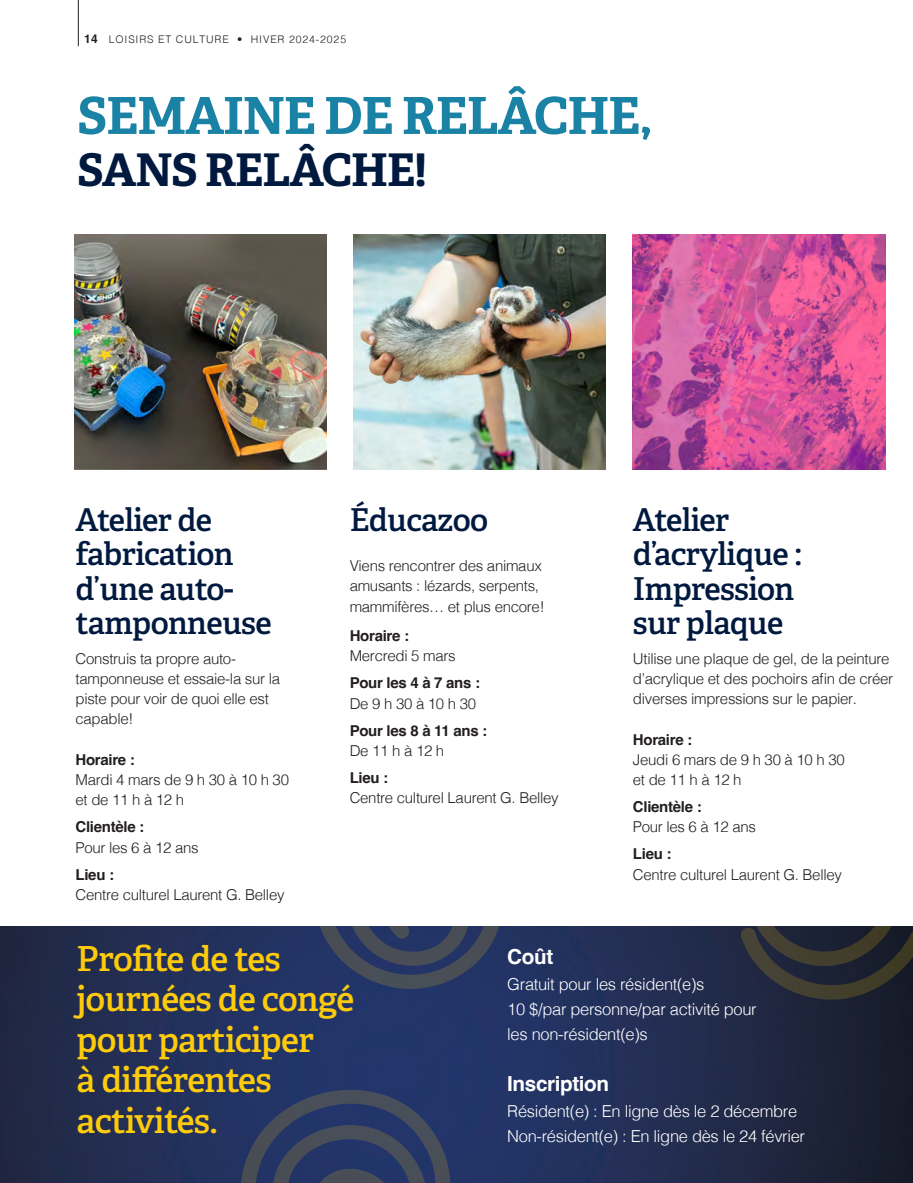
<style>
.page{position:relative;width:913px;height:1183px;background:#fff}
.page>*{position:absolute;margin:0;border:0;box-sizing:border-box;transform-origin:0 0}
.grand_titre_de_page{font:700 51px "Adelle PE";letter-spacing:-.02em;color:#1a83a5}
.grand_titre_de_page-2{font:700 45px "Adelle PE";letter-spacing:-.02em;color:#00193e}
.PAR_-_Texte_courant-10-2020{font:600 34.5px "Adelle";letter-spacing:-.02em;color:#fdcb0b}
.PAR_-_Texte_courant-10-2020-2{font:600 31.5px/34.5px "Adelle";letter-spacing:-.02em;color:#00193e}
.PAR_-_Texte_courant-10-2020-3{font:700 20.7px "Helvetica";letter-spacing:-.02em;color:#fff}
.PAR_-_Texte_courant-10-2020-4{font:300 16.5px/25.3px "Helvetica";letter-spacing:-.02em;color:#fff}
.PAR_-_Texte_courant-10-2020-5{font:300 15px/20.2px "Helvetica";letter-spacing:-.02em;color:#231f20}
.PAR_-_Texte_courant-10-2020-6{font:700 15px "Helvetica";letter-spacing:-.02em;color:#231f20}
.t1{font:300 10.5px "Helvetica";letter-spacing:.08em;color:#231f20}
.s1{font-weight:700;font-size:12px}
</style>
<div class="page">
<img style="left:0;top:926px;width:912px;height:256px">
<svg style="left:738px;top:926px;width:174px;height:75px;background:#2a2c32"></svg>
<svg style="left:313px;top:926px;width:219px;height:69px;background:#2f3c60"></svg>
<svg style="left:239px;top:1083px;width:219px;height:99px;background:#2f3d62"></svg>
<hr style="left:78px;top:0;width:1px;height:46px;background:#231f20">
<img style="left:74px;top:235px;width:252px;height:234px">
<img style="left:353px;top:235px;width:252px;height:234px">
<img style="left:632px;top:235px;width:252px;height:234px">
<p class="t1" style="left:84px;top:30px;width:263px"><span class="s1">14</span> LOISIRS ET CULTURE • HIVER 2024-2025</p>
<p class="grand_titre_de_page" style="left:77px;top:79px;width:576px">SEMAINE DE RELÂCHE,</p>
<p class="grand_titre_de_page-2" style="left:77px;top:138px;width:351px">SANS RELÂCHE!</p>
<p class="PAR_-_Texte_courant-10-2020-2" style="left:75px;top:502px;width:198px">Atelier de fabrication d’une auto&shy;tamponneuse</p>
<p class="PAR_-_Texte_courant-10-2020-5" style="left:75px;top:647px;width:206px">Construis ta propre auto&shy;tamponneuse et essaie-la sur la piste pour voir de quoi elle est capable!</p>
<p class="PAR_-_Texte_courant-10-2020-6" style="left:75px;top:750px;width:61px">Horaire :</p>
<p class="PAR_-_Texte_courant-10-2020-5" style="left:75px;top:768px;width:215px">Mardi 4 mars de 9 h 30 à 10 h 30</p>
<p class="PAR_-_Texte_courant-10-2020-5" style="left:75px;top:788px;width:110px">et de 11 h à 12 h</p>
<p class="PAR_-_Texte_courant-10-2020-6" style="left:75px;top:817px;width:70px">Clientèle :</p>
<p class="PAR_-_Texte_courant-10-2020-5" style="left:75px;top:836px;width:125px">Pour les 6 à 12 ans</p>
<p class="PAR_-_Texte_courant-10-2020-6" style="left:75px;top:865px;width:40px">Lieu :</p>
<p class="PAR_-_Texte_courant-10-2020-5" style="left:75px;top:883px;width:210px">Centre culturel Laurent G. Belley</p>
<p class="PAR_-_Texte_courant-10-2020-2" style="left:349px;top:502px;width:140px">Éducazoo</p>
<p class="PAR_-_Texte_courant-10-2020-5" style="left:349px;top:554px;width:193px">Viens rencontrer des animaux</p>
<p class="PAR_-_Texte_courant-10-2020-5" style="left:349px;top:575px;width:196px">amusants : lézards, serpents, mammifères… et plus encore!</p>
<p class="PAR_-_Texte_courant-10-2020-6" style="left:349px;top:626px;width:61px">Horaire :</p>
<p class="PAR_-_Texte_courant-10-2020-5" style="left:349px;top:644px;width:107px">Mercredi 5 mars</p>
<p class="PAR_-_Texte_courant-10-2020-6" style="left:349px;top:673px;width:132px">Pour les 4 à 7 ans :</p>
<p class="PAR_-_Texte_courant-10-2020-5" style="left:349px;top:692px;width:128px">De 9 h 30 à 10 h 30</p>
<p class="PAR_-_Texte_courant-10-2020-6" style="left:349px;top:721px;width:139px">Pour les 8 à 11 ans :</p>
<p class="PAR_-_Texte_courant-10-2020-5" style="left:349px;top:739px;width:96px">De 11 h à 12 h</p>
<p class="PAR_-_Texte_courant-10-2020-6" style="left:349px;top:768px;width:40px">Lieu :</p>
<p class="PAR_-_Texte_courant-10-2020-5" style="left:349px;top:786px;width:210px">Centre culturel Laurent G. Belley</p>
<p class="PAR_-_Texte_courant-10-2020-2" style="left:632px;top:502px;width:98px">Atelier</p>
<p class="PAR_-_Texte_courant-10-2020-2" style="left:632px;top:537px;width:171px">d’acrylique :<br>Impression</p>
<p class="PAR_-_Texte_courant-10-2020-2" style="left:632px;top:606px;width:152px">sur plaque</p>
<p class="PAR_-_Texte_courant-10-2020-5" style="left:632px;top:647px;width:262px">Utilise une plaque de gel, de la peinture d’acrylique et des pochoirs afin de créer diverses impressions sur le papier.</p>
<p class="PAR_-_Texte_courant-10-2020-6" style="left:632px;top:730px;width:61px">Horaire :</p>
<p class="PAR_-_Texte_courant-10-2020-5" style="left:632px;top:748px;width:213px">Jeudi 6 mars de 9 h 30 à 10 h 30</p>
<p class="PAR_-_Texte_courant-10-2020-5" style="left:632px;top:768px;width:110px">et de 11 h à 12 h</p>
<p class="PAR_-_Texte_courant-10-2020-6" style="left:632px;top:797px;width:70px">Clientèle :</p>
<p class="PAR_-_Texte_courant-10-2020-5" style="left:632px;top:815px;width:124px">Pour les 6 à 12 ans</p>
<p class="PAR_-_Texte_courant-10-2020-6" style="left:632px;top:844px;width:40px">Lieu :</p>
<p class="PAR_-_Texte_courant-10-2020-5" style="left:632px;top:863px;width:210px">Centre culturel Laurent G. Belley</p>
<p class="PAR_-_Texte_courant-10-2020" style="left:76px;top:936px;width:205px">Profite de tes</p>
<p class="PAR_-_Texte_courant-10-2020" style="left:76px;top:977px;width:279px">journées de congé</p>
<p class="PAR_-_Texte_courant-10-2020" style="left:76px;top:1017px;width:239px">pour participer</p>
<p class="PAR_-_Texte_courant-10-2020" style="left:76px;top:1058px;width:196px">à différentes</p>
<p class="PAR_-_Texte_courant-10-2020" style="left:76px;top:1098px;width:143px">activités.</p>
<p class="PAR_-_Texte_courant-10-2020-3" style="left:507px;top:944px;width:47px">Coût</p>
<p class="PAR_-_Texte_courant-10-2020-4" style="left:507px;top:969px;width:199px">Gratuit pour les résident(e)s</p>
<p class="PAR_-_Texte_courant-10-2020-4" style="left:507px;top:995px;width:251px">10 $/par personne/par activité pour les non-résident(e)s</p>
<p class="PAR_-_Texte_courant-10-2020-3" style="left:507px;top:1071px;width:103px">Inscription</p>
<p class="PAR_-_Texte_courant-10-2020-4" style="left:507px;top:1096px;width:291px">Résident(e) : En ligne dès le 2 décembre</p>
<p class="PAR_-_Texte_courant-10-2020-4" style="left:507px;top:1122px;width:299px">Non-résident(e) : En ligne dès le 24 février</p>
</div>
